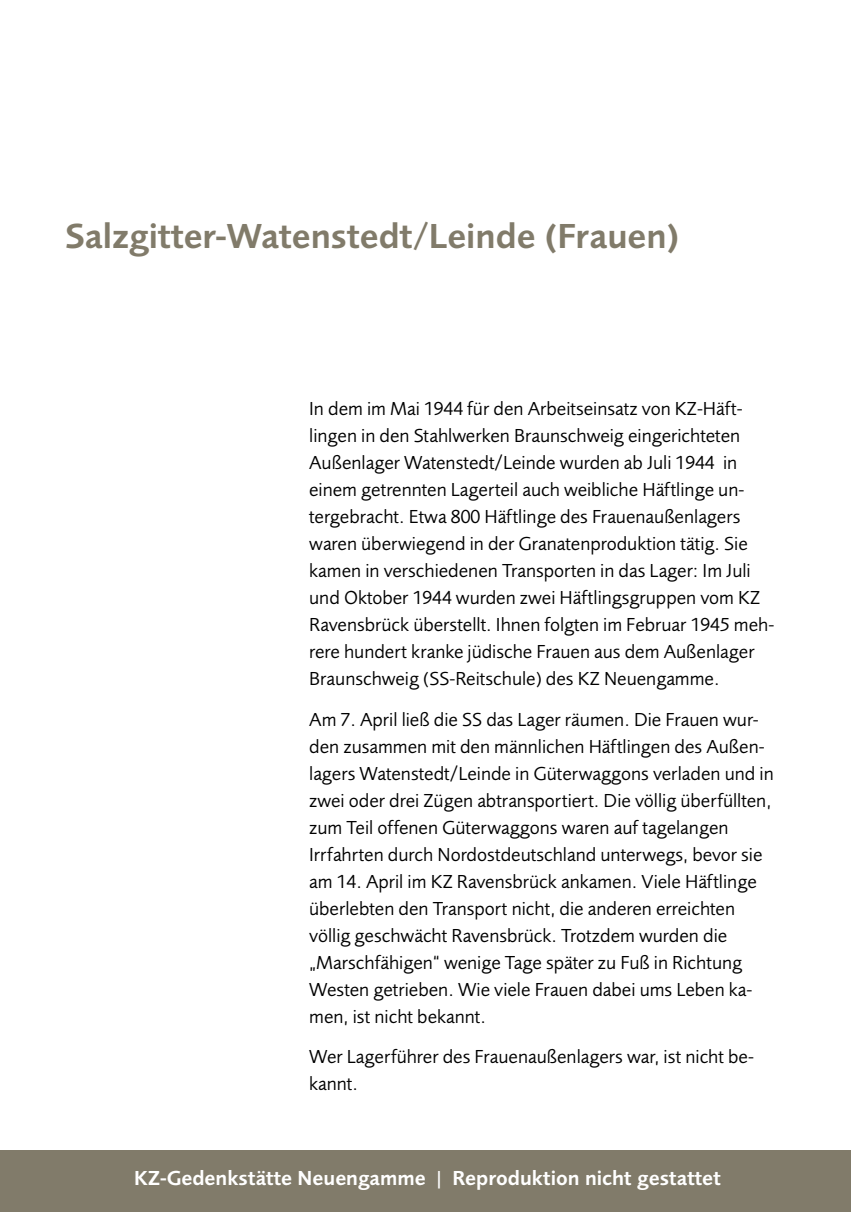
<style>
.page{position:relative;width:851px;height:1212px;background:#fff}
.page>*{position:absolute;margin:0;border:0;box-sizing:border-box;transform-origin:0 0}
.t1{font:36px "Foundry Sans Demi CE";color:#817b6a}
.t2{font:21px "Foundry Sans Demi CE";color:#fff}
.t3{font:19.5px/27px "Foundry Sans Book CE";color:#000}
</style>
<div class="page">
<div style="left:0;top:1150px;width:850px;height:62px;background:#817b6a"></div>
<h1 class="t1" style="left:65px;top:215px;width:615px">Salzgitter-Watenstedt/Leinde (Frauen)</h1>
<p class="t3" style="left:309px;top:395px;width:466px">In dem im Mai 1944 für den Arbeitseinsatz von KZ-Häft&shy;lingen in den Stahlwerken Braunschweig eingerichteten Außenlager Watenstedt/Leinde wurden ab Juli 1944 in einem getrennten Lagerteil auch weibliche Häftlinge un&shy;tergebracht. Etwa 800 Häftlinge des Frauenaußenlagers waren überwiegend in der Granatenproduktion tätig. Sie kamen in verschiedenen Transporten in das Lager: Im Juli und Oktober 1944 wurden zwei Häftlingsgruppen vom KZ Ravensbrück überstellt. Ihnen folgten im Februar 1945 meh&shy;rere hundert kranke jüdische Frauen aus dem Außenlager Braunschweig (SS-Reitschule) des KZ Neuengamme.</p>
<p class="t3" style="left:309px;top:706px;width:466px">Am 7. April ließ die SS das Lager räumen. Die Frauen wur&shy;den zusammen mit den männlichen Häftlingen des Außen&shy;lagers Watenstedt/Leinde in Güterwaggons verladen und in zwei oder drei Zügen abtransportiert. Die völlig überfüllten, zum Teil offenen Güterwaggons waren auf tagelangen Irrfahrten durch Nordostdeutschland unterwegs, bevor sie am 14. April im KZ Ravensbrück ankamen. Viele Häftlinge überlebten den Transport nicht, die anderen erreichten völlig geschwächt Ravensbrück. Trotzdem wurden die „Marschfähigen“ wenige Tage später zu Fuß in Richtung Westen getrieben. Wie viele Frauen dabei ums Leben ka&shy;men, ist nicht bekannt.</p>
<p class="t3" style="left:309px;top:1043px;width:446px">Wer Lagerführer des Frauenaußenlagers war, ist nicht be&shy;kannt.</p>
<p class="t2" style="left:134px;top:1165px;width:588px">KZ-Gedenkstätte Neuengamme | Reproduktion nicht gestattet</p>
</div>
